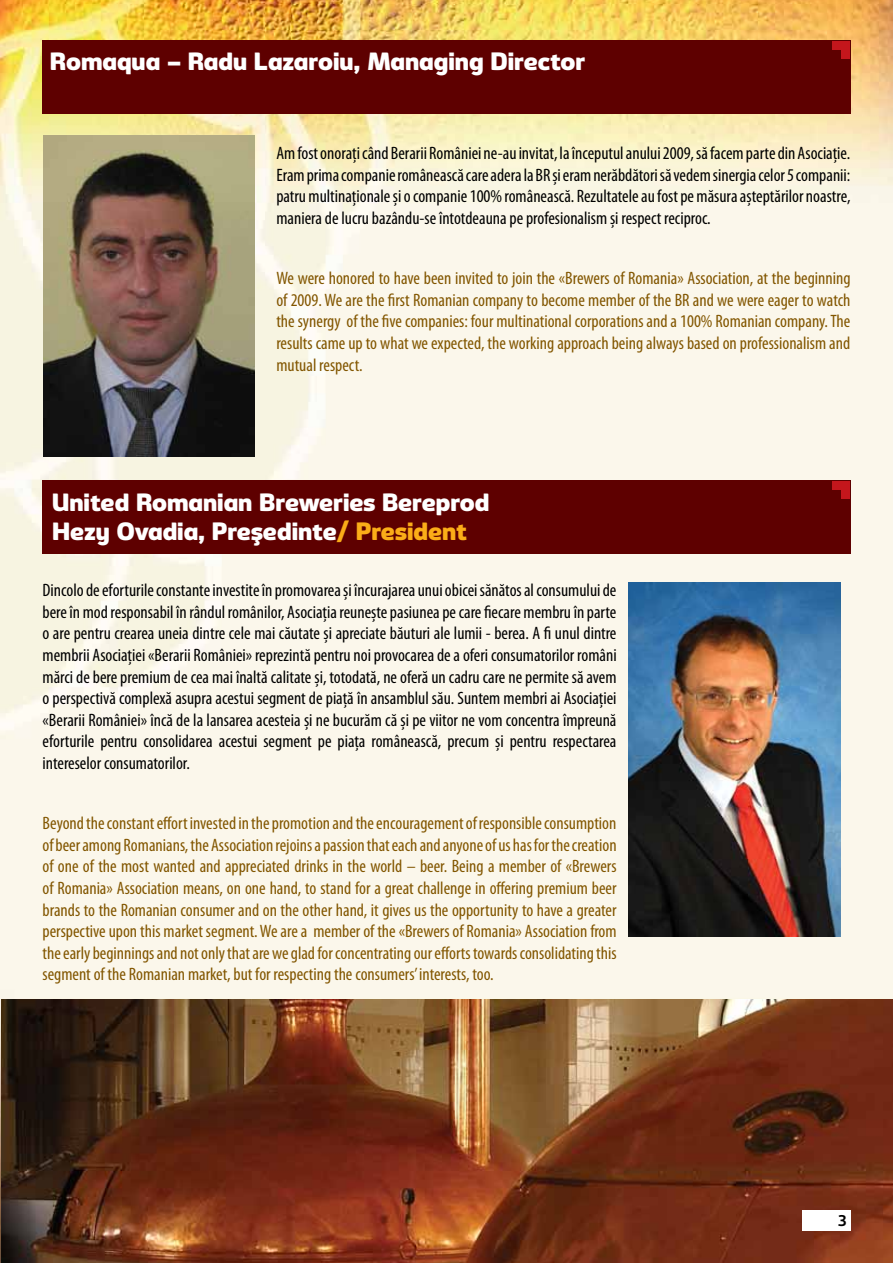
<style>
.page{position:relative;width:893px;height:1263px;background:#fff}
.page>*{position:absolute;margin:0;border:0;box-sizing:border-box;transform-origin:0 0}
.t1{font:900 24px/28.8px "Carlsberg Sans";color:#fff}
.t2{font:condensed 18px/21.6px "Myriad Pro";color:#000;text-align:justify}
.t3{font:condensed 18px/21.6px "Myriad Pro";color:#825600;text-align:justify}
.t4{font:700 15px "Carlsberg Sans";color:#000}
.s1{color:#fbad18}
</style>
<div class="page">
<img style="left:0;top:0;width:893px;height:1263px">
<div style="left:43px;top:40px;width:807px;height:74px;background:#5e0000"></div>
<div style="left:841px;top:41px;width:9px;height:9px;background:#c4161c"></div>
<div style="left:832px;top:41px;width:9px;height:9px;background:#c4161c"></div>
<div style="left:841px;top:50px;width:9px;height:9px;background:#c4161c"></div>
<div style="left:43px;top:480px;width:807px;height:74px;background:#5e0000"></div>
<div style="left:841px;top:481px;width:9px;height:8px;background:#c4161c"></div>
<div style="left:832px;top:481px;width:9px;height:8px;background:#c4161c"></div>
<div style="left:841px;top:490px;width:9px;height:8px;background:#c4161c"></div>
<img style="left:43px;top:135px;width:211px;height:321px">
<img style="left:629px;top:583px;width:211px;height:353px">
<img style="left:2px;top:1000px;width:891px;height:263px">
<div style="left:802px;top:1210px;width:48px;height:21px;background:#fff"></div>
<h1 class="t1" style="left:50px;top:46px;width:537px">Romaqua – Radu Lazaroiu, Managing Director</h1>
<p class="t2" style="left:276px;top:142px;width:576px">Am fost onoraţi când Berarii României ne-au invitat, la începutul anului 2009, să facem parte din Asociaţie.<br>Eram prima companie românească care adera la BR şi eram nerăbdători să vedem sinergia celor 5 companii: patru multinaţionale şi o companie 100% românească. Rezultatele au fost pe măsura aşteptărilor noastre, maniera de lucru bazându-se întotdeauna pe profesionalism şi respect reciproc.</p>
<p class="t3" style="left:276px;top:267px;width:576px">We were honored to have been invited to join the «Brewers of Romania» Association, at the beginning of 2009. We are the first Romanian company to become member of the BR and we were eager to watch the synergy of the five companies: four multinational corporations and a 100% Romanian company. The results came up to what we expected, the working approach being always based on professionalism and mutual respect.</p>
<h1 class="t1" style="left:52px;top:488px;width:439px">United Romanian Breweries Bereprod<br>Hezy Ovadia, Preşedinte<span class="s1">/ President</span></h1>
<p class="t2" style="left:43px;top:579px;width:576px">Dincolo de eforturile constante investite în promovarea și încurajarea unui obicei sănătos al consumului de bere în mod responsabil în rândul românilor, Asociația reunește pasiunea pe care fiecare membru în parte o are pentru crearea uneia dintre cele mai căutate și apreciate băuturi ale lumii - berea. A fi unul dintre membrii Asociației «Berarii României» reprezintă pentru noi provocarea de a oferi consumatorilor români mărci de bere premium de cea mai înaltă calitate și, totodată, ne oferă un cadru care ne permite să avem o perspectivă complexă asupra acestui segment de piață în ansamblul său. Suntem membri ai Asociației «Berarii României» încă de la lansarea acesteia și ne bucurăm că și pe viitor ne vom concentra împreună eforturile pentru consolidarea acestui segment pe piața românească, precum și pentru respectarea intereselor consumatorilor.</p>
<p class="t3" style="left:43px;top:812px;width:576px">Beyond the constant effort invested in the promotion and the encouragement of responsible consumption of beer among Romanians, the Association rejoins a passion that each and anyone of us has for the creation of one of the most wanted and appreciated drinks in the world – beer. Being a member of «Brewers of Romania» Association means, on one hand, to stand for a great challenge in offering premium beer brands to the Romanian consumer and on the other hand, it gives us the opportunity to have a greater perspective upon this market segment. We are a member of the «Brewers of Romania» Association from the early beginnings and not only that are we glad for concentrating our efforts towards consolidating this segment of the Romanian market, but for respecting the consumers’ interests, too.</p>
<p class="t4" style="left:838px;top:1211px;width:10px">3</p>
</div>
